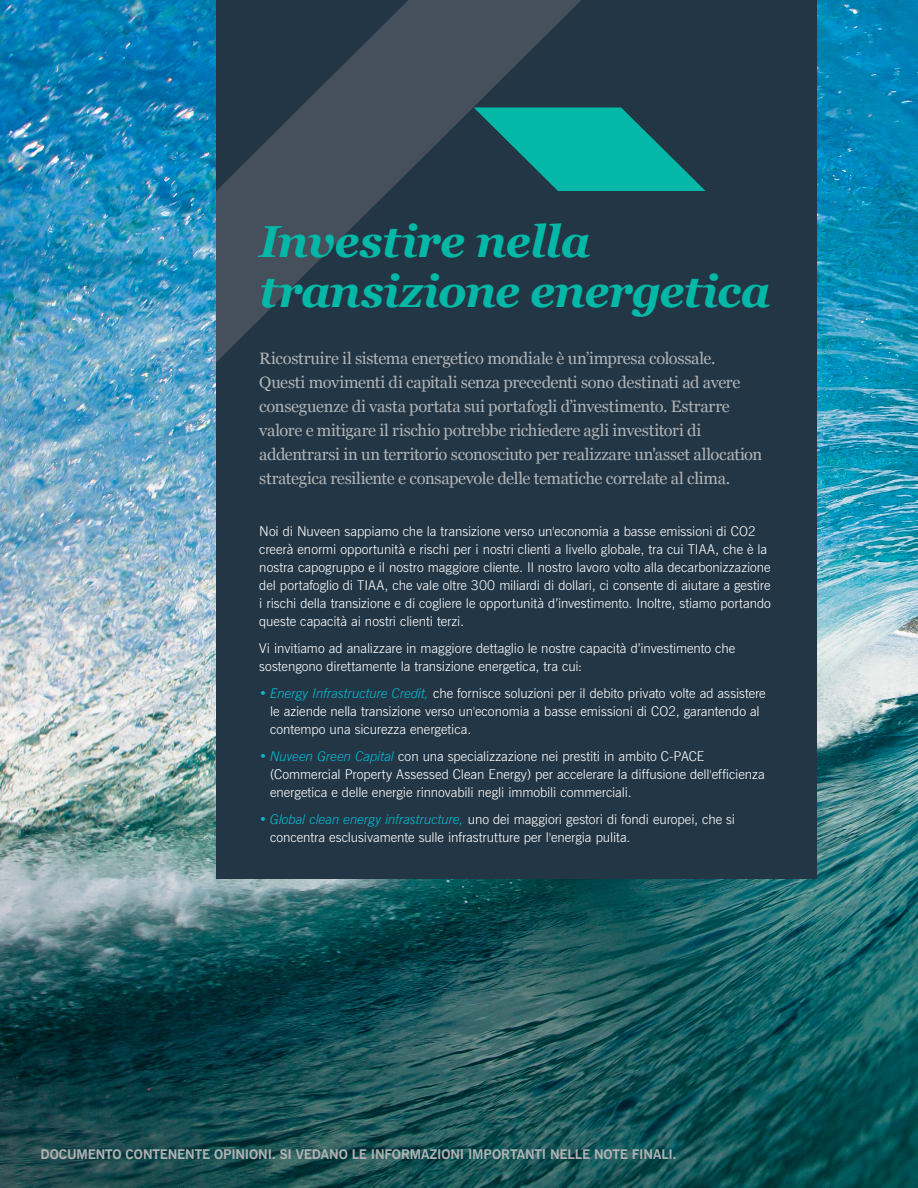
<style>
.page{position:relative;width:918px;height:1188px;background:#fff}
.page>*{position:absolute;margin:0;border:0;box-sizing:border-box;transform-origin:0 0}
.t1{font:italic 700 45px/49.5px "Georgia";letter-spacing:-.02em;color:#03b8a7}
.t2{font:16.5px/24px "Georgia";letter-spacing:-.02em;color:#b1b4b5}
.Body_copy{font:300 13.5px/18px "News Gothic BT";color:#fff}
.t3{font:700 13.5px "News Gothic BT";letter-spacing:-.01em;color:#b1b4b5}
.s1{color:#07bbd3}
.s2{font-style:italic;color:#07bbd3}
</style>
<div class="page">
<img style="left:0;top:0;width:918px;height:1188px">
<div style="left:216px;top:0;width:600px;height:878px;background:#233645"></div>
<svg style="left:581px;top:107px;width:236px;height:340px"></svg>
<div style="left:216px;top:191px;width:600px;height:409px;background:#233645"></div>
<svg style="left:216px;top:0;width:365px;height:362px"></svg>
<p class="t1" style="left:259px;top:215px;width:513px">Investire nella transizione energetica</p>
<p class="t2" style="left:259px;top:346px;width:505px">Ricostruire il sistema energetico mondiale è un’impresa colossale.<br>Questi movimenti di capitali senza precedenti sono destinati ad avere conseguenze di vasta portata sui portafogli d’investimento. Estrarre valore e mitigare il rischio potrebbe richiedere agli investitori di addentrarsi in un territorio sconosciuto per realizzare un'asset allocation strategica resiliente e consapevole delle tematiche correlate al clima.</p>
<p class="Body_copy" style="left:259px;top:522px;width:513px">Noi di Nuveen sappiamo che la transizione verso un'economia a basse emissioni di CO2 creerà enormi opportunità e rischi per i nostri clienti a livello globale, tra cui TIAA, che è la nostra capogruppo e il nostro maggiore cliente. Il nostro lavoro volto alla decarbonizzazione del portafoglio di TIAA, che vale oltre 300 miliardi di dollari, ci consente di aiutare a gestire i rischi della transizione e di cogliere le opportunità d’investimento. Inoltre, stiamo portando queste capacità ai nostri clienti terzi.</p>
<p class="Body_copy" style="left:259px;top:639px;width:477px">Vi invitiamo ad analizzare in maggiore dettaglio le nostre capacità d’investimento che sostengono direttamente la transizione energetica, tra cui:</p>
<p class="Body_copy" style="left:270px;top:684px;width:497px;text-indent:-11px"><span class="s1">•</span> <span class="s2">Energy Infrastructure Credit,</span> che fornisce soluzioni per il debito privato volte ad assistere le aziende nella transizione verso un'economia a basse emissioni di CO2, garantendo al contempo una sicurezza energetica.</p>
<p class="Body_copy" style="left:270px;top:747px;width:496px;text-indent:-11px"><span class="s1">•</span> <span class="s2">Nuveen Green Capital</span> con una specializzazione nei prestiti in ambito C-PACE (Commercial Property Assessed Clean Energy) per accelerare la diffusione dell'efficienza energetica e delle energie rinnovabili negli immobili commerciali.</p>
<p class="Body_copy" style="left:270px;top:810px;width:467px;text-indent:-11px"><span class="s1">•</span> <span class="s2">Global clean energy infrastructure,</span> uno dei maggiori gestori di fondi europei, che si concentra esclusivamente sulle infrastrutture per l'energia pulita.</p>
<p class="t3" style="left:40px;top:1146px;width:638px">DOCUMENTO CONTENENTE OPINIONI. SI VEDANO LE INFORMAZIONI IMPORTANTI NELLE NOTE FINALI.</p>
</div>
